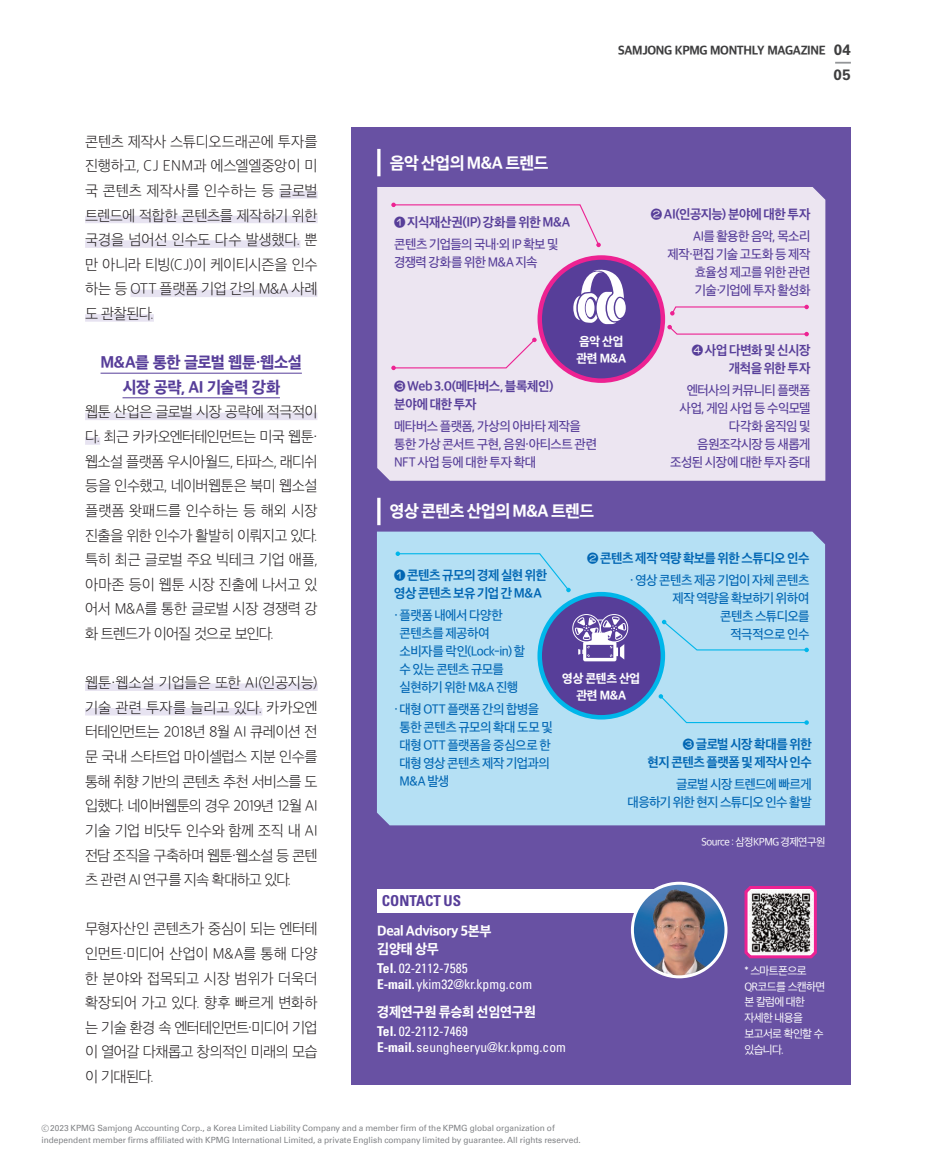
<style>
.page{position:relative;width:936px;height:1170px;background:#fff}
.page>*{position:absolute;margin:0;border:0;box-sizing:border-box;transform-origin:0 0}
.t1{font:16.5px "SD Gothic Neoa h Ex Bd";letter-spacing:-.03em;color:#fff}
.t2{font:15.75px/24.6px "SD Gothic Neoa Uni h Eb";letter-spacing:-.025em;color:#573e99;text-align:center}
.t3{font:700 condensed 15px "Univers LT Std";color:#573e99}
.t4{font:700 15px/25.3px "Univers LT Std";color:#3e3e3f}
.t5{font:14.55px/24.6px "SD Gothic Neoa b Ult Lt";letter-spacing:-.035em;color:#231f20;text-align:justify}
.t6{font:condensed 13.5px/15.6px "Univers LT Std";color:#fff}
.t7{font:13.5px/17.9px "SD Gothic Neoa h Ex Bd";letter-spacing:-.02em;color:#fff}
.t8{font:12.75px/18px "SD Gothic Neoa e Md";letter-spacing:-.045em;color:#0166b3}
.t9{font:12.75px/18px "SD Gothic Neoa e Md";letter-spacing:-.04em;color:#573e99}
.t10{font:12.75px/18px "SD Gothic Neoa g Bd";letter-spacing:-.03em;color:#573e99}
.t11{font:12.75px/18px "SD Gothic Neoa g Bd";letter-spacing:-.035em;color:#0166b3}
.t12{font:12px "SD Gothic Neoa Uni h Eb";letter-spacing:-.03em;color:#3e3e3f}
.t13{font:12px/17.1px "SD Gothic Neoa h Ex Bd";letter-spacing:-.02em;color:#fff}
.t14{font:10.95px/15.8px "SD Gothic Neoa Uni d Rg";letter-spacing:-.06em;color:#fff}
.t15{font:10.5px "SD Gothic Neoa d Rg";letter-spacing:-.05em;color:#fff}
.t16{font:8.55px/12.5px "Universfor KPMG";color:#808285}
.s1{font-weight:700}
.s2{font-family:"SD Gothic Neoa Uni b Ul"}
</style>
<div class="page">
<svg style="left:835px;top:62px;width:15px;height:2px"></svg>
<div style="left:351px;top:128px;width:499px;height:956px;background:#6851a3"></div>
<div style="left:377px;top:889px;width:297px;height:23px;background:#fff"></div>
<img style="left:632px;top:883px;width:94px;height:93px;border-radius:47px">
<div style="left:631px;top:881px;width:96px;height:97px;border:3px solid #fff;border-radius:50%"></div>
<svg style="left:744px;top:886px;width:73px;height:73px;background:#9a798c"></svg>
<div style="left:279px;top:191px;width:38px;height:8px;background:#e7e3f1"></div>
<div style="left:85px;top:216px;width:232px;height:7px;background:#e7e3f1"></div>
<div style="left:85px;top:240px;width:215px;height:8px;background:#e7e3f1"></div>
<div style="left:130px;top:289px;width:187px;height:8px;background:#e7e3f1"></div>
<div style="left:85px;top:314px;width:69px;height:8px;background:#e7e3f1"></div>
<hr style="left:100px;top:373px;width:202px;height:1px;background:#573e99">
<hr style="left:122px;top:397px;width:158px;height:1px;background:#573e99">
<div style="left:85px;top:412px;width:232px;height:8px;background:#e7e3f1"></div>
<div style="left:85px;top:437px;width:15px;height:8px;background:#e7e3f1"></div>
<div style="left:85px;top:683px;width:232px;height:8px;background:#e7e3f1"></div>
<div style="left:85px;top:708px;width:177px;height:7px;background:#e7e3f1"></div>
<div style="left:377px;top:187px;width:448px;height:293px;background:#ece5f1"></div>
<hr style="left:377px;top:149px;width:3px;height:27px;background:#fff">
<div style="left:377px;top:531px;width:448px;height:294px;background:#b5e0f4"></div>
<hr style="left:377px;top:497px;width:3px;height:28px;background:#fff">
<div style="left:539px;top:257px;width:123px;height:123px;background:#573e99;border-radius:50%"></div>
<div style="left:537px;top:255px;width:128px;height:128px;border:4px solid #ed2292;border-radius:50%"></div>
<svg style="left:573px;top:269px;width:52px;height:55px"></svg>
<div style="left:391px;top:203px;width:209px;height:44px;background:#ece5f1"></div>
<div style="left:395px;top:551px;width:175px;height:41px;background:#b5e0f4"></div>
<svg style="left:670px;top:305px;width:138px;height:10px"></svg>
<svg style="left:661px;top:619px;width:147px;height:33px;background:#addef3"></svg>
<svg style="left:391px;top:337px;width:145px;height:33px;background:#ecdced"></svg>
<svg style="left:667px;top:325px;width:141px;height:11px;background:#eccee5"></svg>
<svg style="left:658px;top:694px;width:150px;height:30px;background:#acdef3"></svg>
<div style="left:539px;top:594px;width:123px;height:123px;background:#573e99;border-radius:50%"></div>
<div style="left:537px;top:592px;width:128px;height:127px;border:4px solid #00b6ea;border-radius:50%"></div>
<svg style="left:572px;top:614px;width:57px;height:47px"></svg>
<p class="t12" style="left:618px;top:44px;width:209px">SAMJONG KPMG MONTHLY MAGAZINE</p>
<p class="t4" style="left:833px;top:37px;width:19px">04<br>05</p>
<p class="t5" style="left:85px;top:129px;width:234px">콘텐츠 제작사 스튜디오드래곤에 투자를 진행하고, CJ ENM과 에스엘엘중앙이 미 국 콘텐츠 제작사를 인수하는 등 글로벌 트렌드에 적합한 콘텐츠를 제작하기 위한 국경을 넘어선 인수도 다수 발생했다. 뿐 만 아니라 티빙(CJ)이 케이티시즌을 인수 하는 등 OTT 플랫폼 기업 간의 M&amp;A 사례 도 관찰된다.</p>
<p class="t2" style="left:100px;top:350px;width:203px">M&amp;A를 통한 글로벌 웹툰·웹소설 시장 공략, AI 기술력 강화</p>
<p class="t5" style="left:85px;top:399px;width:234px">웹툰 산업은 글로벌 시장 공략에 적극적이 다. 최근 카카오엔터테인먼트는 미국 웹툰· 웹소설 플랫폼 우시아월드, 타파스, 래디쉬 등을 인수했고, 네이버웹툰은 북미 웹소설 플랫폼 왓패드를 인수하는 등 해외 시장 진출을 위한 인수가 활발히 이뤄지고 있다. 특히 최근 글로벌 주요 빅테크 기업 애플, 아마존 등이 웹툰 시장 진출에 나서고 있 어서 M&amp;A를 통한 글로벌 시장 경쟁력 강 화 트렌드가 이어질 것으로 보인다.</p>
<p class="t5" style="left:85px;top:670px;width:234px">웹툰·웹소설 기업들은 또한 AI(인공지능) 기술 관련 투자를 늘리고 있다. 카카오엔 터테인먼트는 2018년 8월 AI 큐레이션 전 문 국내 스타트업 마이셀럽스 지분 인수를 통해 취향 기반의 콘텐츠 추천 서비스를 도 입했다. 네이버웹툰의 경우 2019년 12월 AI 기술 기업 비닷두 인수와 함께 조직 내 AI 전담 조직을 구축하며 웹툰·웹소설 등 콘텐 츠 관련 AI 연구를 지속 확대하고 있다.</p>
<p class="t5" style="left:85px;top:916px;width:234px">무형자산인 콘텐츠가 중심이 되는 엔터테 인먼트·미디어 산업이 M&amp;A를 통해 다양 한 분야와 접목되고 시장 범위가 더욱더 확장되어 가고 있다. 향후 빠르게 변화하 는 기술 환경 속 엔터테인먼트·미디어 기업 이 열어갈 다채롭고 창의적인 미래의 모습 이 기대된다.</p>
<p class="t1" style="left:390px;top:154px;width:160px">음악 산업의 M&amp;A 트렌드</p>
<p class="t10" style="left:394px;top:213px;width:178px">1 지식재산권(IP) 강화를 위한 M&amp;A</p>
<p class="t9" style="left:394px;top:235px;width:166px">콘텐츠 기업들의 국내·외 IP 확보 및 경쟁력 강화를 위한 M&amp;A 지속</p>
<p class="t13" style="left:576px;top:333px;width:51px">음악 산업 관련 M&amp;A</p>
<p class="t10" style="left:394px;top:377px;width:161px">3 Web 3.0(메타버스, 블록체인) 분야에 대한 투자</p>
<p class="t9" style="left:394px;top:417px;width:204px">메타버스 플랫폼, 가상의 아바타 제작을 통한 가상 콘서트 구현, 음원·아티스트 관련<br>NFT 사업 등에 대한 투자 확대</p>
<p class="t1" style="left:390px;top:503px;width:206px">영상 콘텐츠 산업의 M&amp;A 트렌드</p>
<p class="t10" style="left:650px;top:205px;width:161px">2 AI(인공지능) 분야에 대한 투자</p>
<p class="t9" style="left:667px;top:227px;width:144px;text-align:right">AI를 활용한 음악, 목소리 제작·편집 기술 고도화 등 제작 효율성 제고를 위한 관련 기술·기업에 투자 활성화</p>
<p class="t10" style="left:691px;top:341px;width:120px;text-align:right">4 사업 다변화 및 신시장 개척을 위한 투자</p>
<p class="t9" style="left:670px;top:381px;width:142px;text-align:right">엔터사의 커뮤니티 플랫폼 사업, 게임 사업 등 수익모델 다각화 움직임 및 음원조각시장 등 새롭게 조성된 시장에 대한 투자 증대</p>
<p class="t11" style="left:394px;top:565px;width:154px">1 콘텐츠 규모의 경제 실현 위한 영상 콘텐츠 보유 기업 간 M&amp;A</p>
<p class="t8" style="left:399px;top:606px;width:127px;text-indent:-5px">· 플랫폼 내에서 다양한 콘텐츠를 제공하여 소비자를 락인(Lock-in) 할 수 있는 콘텐츠 규모를 실현하기 위한 M&amp;A 진행</p>
<p class="t8" style="left:399px;top:700px;width:155px;text-indent:-5px">· 대형 OTT 플랫폼 간의 합병을 통한 콘텐츠 규모의 확대 도모 및 대형 OTT 플랫폼을 중심으로 한 대형 영상 콘텐츠 제작 기업과의<br>M&amp;A 발생</p>
<p class="t11" style="left:587px;top:549px;width:224px">2 콘텐츠 제작 역량 확보를 위한 스튜디오 인수</p>
<p class="t8" style="left:630px;top:571px;width:181px;text-align:right">· 영상 콘텐츠 제공 기업이 자체 콘텐츠 제작 역량을 확보하기 위하여<br>콘텐츠 스튜디오를<br>적극적으로 인수</p>
<p class="t13" style="left:562px;top:669px;width:79px;text-align:center">영상 콘텐츠 산업 관련 M&amp;A</p>
<p class="t11" style="left:647px;top:735px;width:166px;text-align:right">3 글로벌 시장 확대를 위한<br>현지 콘텐츠 플랫폼 및 제작사 인수</p>
<p class="t8" style="left:627px;top:775px;width:186px;text-align:right">글로벌 시장 트렌드에 빠르게<br>대응하기 위한 현지 스튜디오 인수 활발</p>
<p class="t15" style="left:701px;top:836px;width:125px">Source : 삼정KPMG 경제연구원</p>
<p class="t3" style="left:382px;top:891px;width:81px">CONTACT US</p>
<p class="t7" style="left:377px;top:922px;width:116px">Deal Advisory 5본부 김양태 상무</p>
<p class="t6" style="left:377px;top:960px;width:156px"><span class="s1">Tel.</span> 02-2112-7585<br><span class="s1">E-mail.</span> ykim32@kr.kpmg.com</p>
<p class="t7" style="left:377px;top:1002px;width:160px">경제연구원 류승희 선임연구원</p>
<p class="t6" style="left:377px;top:1023px;width:190px"><span class="s1">Tel.</span> 02-2112-7469<br><span class="s1">E-mail.</span> seungheeryu@kr.kpmg.com</p>
<p class="t14" style="left:744px;top:962px;width:82px">* 스마트폰으로<br>QR코드를 스캔하면 본 칼럼에 대한 자세한 내용을 보고서로 확인할 수 있습니다.</p>
<p class="t16" style="left:41px;top:1121px;width:541px"><span class="s2">ⓒ</span> 2023 KPMG Samjong Accounting Corp., a Korea Limited Liability Company and a member firm of the KPMG global organization of independent member firms affiliated with KPMG International Limited, a private English company limited by guarantee. All rights reserved.</p>
</div>
